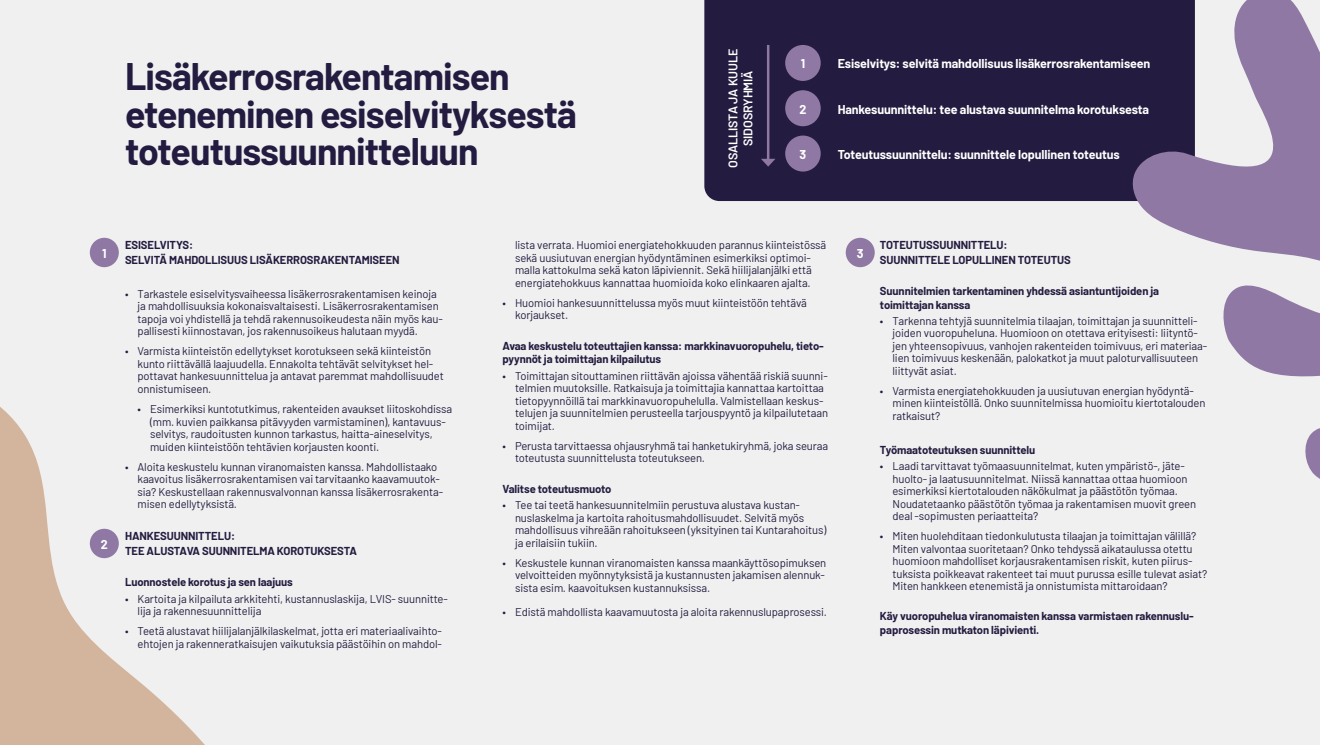
<style>
.page{position:relative;width:1320px;height:745px;background:#fff}
.page>*{position:absolute;margin:0;border:0;box-sizing:border-box;transform-origin:0 0}
.t1{font:700 37.5px/37.5px "Barlow";letter-spacing:-.025em;color:#241c40}
.t2{font:700 12.5px "Barlow";letter-spacing:-.01em;color:#fff}
.t3{font:600 12.5px/15px "Barlow";letter-spacing:-.01em;color:#fff;text-align:center}
.t4{font:11.25px/12.5px "Barlow";letter-spacing:-.01em;color:#241c40}
.t5{font:700 11.25px/15px "Barlow";letter-spacing:-.01em;color:#241c40}
</style>
<div class="page">
<div style="left:0;top:0;width:1319px;height:744px;background:#f0f0f0"></div>
<div style="left:704px;top:0;width:425px;height:201px;background:#241c40"></div>
<svg style="left:1129px;top:0;width:190px;height:478px"></svg>
<svg style="left:0;top:407px;width:204px;height:337px"></svg>
<div style="left:785px;top:45px;width:35px;height:36px;background:#8f78a3;border-radius:50%"></div>
<div style="left:90px;top:238px;width:29px;height:29px;background:#8f78a3;border-radius:50%"></div>
<div style="left:845px;top:238px;width:29px;height:29px;background:#8f78a3;border-radius:50%"></div>
<div style="left:785px;top:90px;width:35px;height:36px;background:#8f78a3;border-radius:50%"></div>
<div style="left:785px;top:135px;width:35px;height:36px;background:#8f78a3;border-radius:50%"></div>
<hr style="left:766px;top:45px;width:3px;height:116px;background:#8f78a3">
<svg style="left:760px;top:159px;width:15px;height:7px"></svg>
<div style="left:90px;top:528px;width:29px;height:30px;background:#8f78a3;border-radius:50%"></div>
<h1 class="t1" style="left:125px;top:55px;width:453px">Lisäkerrosrakentamisen eteneminen esiselvityksestä toteutussuunnitteluun</h1>
<p class="t3" style="left:724px;top:168px;width:120px;rotate:-90deg">OSALLISTA JA KUULE<br>SIDOSRYHMIÄ</p>
<p class="t2" style="left:800px;top:55px;width:6px">1</p>
<p class="t2" style="left:799px;top:100px;width:9px">2</p>
<p class="t2" style="left:799px;top:145px;width:8px">3</p>
<p class="t2" style="left:837px;top:55px;width:314px">Esiselvitys: selvitä mahdollisuus lisäkerrosrakentamiseen</p>
<p class="t2" style="left:837px;top:100px;width:313px">Hankesuunnittelu: tee alustava suunnitelma korotuksesta</p>
<p class="t2" style="left:837px;top:145px;width:283px">Toteutussuunnittelu: suunnittele lopullinen toteutus</p>
<p class="t2" style="left:102px;top:244px;width:6px">1</p>
<p class="t2" style="left:101px;top:534px;width:8px">2</p>
<p class="t5" style="left:125px;top:236px;width:276px">ESISELVITYS:<br>SELVITÄ MAHDOLLISUUS LISÄKERROSRAKENTAMISEEN</p>
<p class="t4" style="left:138px;top:286px;width:307px;text-indent:-12px">• Tarkastele esiselvitysvaiheessa lisäkerrosrakentamisen keinoja ja mahdollisuuksia kokonaisvaltaisesti. Lisäkerrosrakentamisen tapoja voi yhdistellä ja tehdä rakennusoikeudesta näin myös kau&shy;pallisesti kiinnostavan, jos rakennusoikeus halutaan myydä.</p>
<p class="t4" style="left:138px;top:344px;width:308px;text-indent:-12px">• Varmista kiinteistön edellytykset korotukseen sekä kiinteistön kunto riittävällä laajuudella. Ennakolta tehtävät selvitykset hel&shy;pottavat hankesuunnittelua ja antavat paremmat mahdollisuudet onnistumiseen.</p>
<p class="t4" style="left:150px;top:401px;width:303px;text-indent:-12px">• Esimerkiksi kuntotutkimus, rakenteiden avaukset liitoskohdissa (mm. kuvien paikkansa pitävyyden varmistaminen), kantavuus&shy;selvitys, raudoitusten kunnon tarkastus, haitta-aineselvitys, muiden kiinteistöön tehtävien korjausten koonti.</p>
<p class="t4" style="left:138px;top:459px;width:307px;text-indent:-12px">• Aloita keskustelu kunnan viranomaisten kanssa. Mahdollistaako kaavoitus lisäkerrosrakentamisen vai tarvitaanko kaavamuutok&shy;sia? Keskustellaan rakennusvalvonnan kanssa lisäkerrosrakenta&shy;misen edellytyksistä.</p>
<p class="t5" style="left:125px;top:527px;width:233px">HANKESUUNNITTELU:<br>TEE ALUSTAVA SUUNNITELMA KOROTUKSESTA</p>
<p class="t5" style="left:125px;top:573px;width:169px">Luonnostele korotus ja sen laajuus</p>
<p class="t4" style="left:138px;top:591px;width:312px;text-indent:-12px">• Kartoita ja kilpailuta arkkitehti, kustannuslaskija, LVIS- suunnitte&shy;lija ja rakennesuunnittelija</p>
<p class="t4" style="left:125px;top:623px;width:318px;text-align:right">• Teetä alustavat hiilijalanjälkilaskelmat, jotta eri materiaalivaihto&shy;ehtojen ja rakenneratkaisujen vaikutuksia päästöihin on mahdol-</p>
<p class="t4" style="left:515px;top:238px;width:312px">lista verrata. Huomioi energiatehokkuuden parannus kiinteistössä sekä uusiutuvan energian hyödyntäminen esimerkiksi optimoi&shy;malla kattokulma sekä katon läpiviennit. Sekä hiilijalanjälki että energiatehokkuus kannattaa huomioida koko elinkaaren ajalta.</p>
<p class="t4" style="left:515px;top:295px;width:293px;text-indent:-12px">• Huomioi hankesuunnittelussa myös muut kiinteistöön tehtävä korjaukset.</p>
<p class="t5" style="left:502px;top:338px;width:323px;line-height:13.5px">Avaa keskustelu toteuttajien kanssa: markkinavuoropuhelu, tieto&shy;pyynnöt ja toimittajan kilpailutus</p>
<p class="t4" style="left:515px;top:368px;width:314px;text-indent:-12px">• Toimittajan sitouttaminen riittävän ajoissa vähentää riskiä suunni&shy;telmien muutoksille. Ratkaisuja ja toimittajia kannattaa kartoittaa tietopyynnöillä tai markkinavuoropuhelulla. Valmistellaan keskus&shy;telujen ja suunnitelmien perusteella tarjouspyyntö ja kilpailutetaan toimijat.</p>
<p class="t4" style="left:515px;top:438px;width:314px;text-indent:-12px">• Perusta tarvittaessa ohjausryhmä tai hanketukiryhmä, joka seuraa toteutusta suunnittelusta toteutukseen.</p>
<p class="t5" style="left:502px;top:480px;width:110px">Valitse toteutusmuoto</p>
<p class="t4" style="left:515px;top:498px;width:313px;text-indent:-12px">• Tee tai teetä hankesuunnitelmiin perustuva alustava kustan&shy;nuslaskelma ja kartoita rahoitusmahdollisuudet. Selvitä myös mahdollisuus vihreään rahoitukseen (yksityinen tai Kuntarahoitus) ja erilaisiin tukiin.</p>
<p class="t4" style="left:515px;top:555px;width:313px;text-align:justify;text-indent:-12px">• Keskustele kunnan viranomaisten kanssa maankäyttösopimuksen velvoitteiden myönnytyksistä ja kustannusten jakamisen alennuk&shy;sista esim. kaavoituksen kustannuksissa.</p>
<p class="t4" style="left:502px;top:604px;width:326px">• Edistä mahdollista kaavamuutosta ja aloita rakennuslupaprosessi.</p>
<p class="t2" style="left:856px;top:244px;width:8px">3</p>
<p class="t5" style="left:879px;top:236px;width:192px">TOTEUTUSSUUNNITTELU:<br>SUUNNITTELE LOPULLINEN TOTEUTUS</p>
<p class="t5" style="left:879px;top:283px;width:281px;line-height:13.5px">Suunnitelmien tarkentaminen yhdessä asiantuntijoiden ja toimittajan kanssa</p>
<p class="t4" style="left:892px;top:313px;width:316px;text-indent:-12px">• Tarkenna tehtyjä suunnitelmia tilaajan, toimittajan ja suunnitteli&shy;joiden vuoropuheluna. Huomioon on otettava erityisesti: liityntö&shy;jen yhteensopivuus, vanhojen rakenteiden toimivuus, eri materiaa&shy;lien toimivuus keskenään, palokatkot ja muut paloturvallisuuteen liittyvät asiat.</p>
<p class="t4" style="left:892px;top:383px;width:314px;text-indent:-12px">• Varmista energiatehokkuuden ja uusiutuvan energian hyödyntä&shy;minen kiinteistöllä. Onko suunnitelmissa huomioitu kiertotalouden ratkaisut?</p>
<p class="t5" style="left:879px;top:441px;width:157px">Työmaatoteutuksen suunnittelu</p>
<p class="t4" style="left:892px;top:458px;width:305px;text-indent:-12px">• Laadi tarvittavat työmaasuunnitelmat, kuten ympäristö-, jäte&shy;huolto- ja laatusuunnitelmat. Niissä kannattaa ottaa huomioon esimerkiksi kiertotalouden näkökulmat ja päästötön työmaa.<br>Noudatetaanko päästötön työmaa ja rakentamisen muovit green deal -sopimusten periaatteita?</p>
<p class="t4" style="left:892px;top:528px;width:316px;text-indent:-12px">• Miten huolehditaan tiedonkulutusta tilaajan ja toimittajan välillä?<br>Miten valvontaa suoritetaan? Onko tehdyssä aikataulussa otettu huomioon mahdolliset korjausrakentamisen riskit, kuten piirus&shy;tuksista poikkeavat rakenteet tai muut purussa esille tulevat asiat?<br>Miten hankkeen etenemistä ja onnistumista mittaroidaan?</p>
<p class="t5" style="left:879px;top:608px;width:315px;line-height:13.5px">Käy vuoropuhelua viranomaisten kanssa varmistaen rakennuslu&shy;paprosessin mutkaton läpivienti.</p>
</div>
